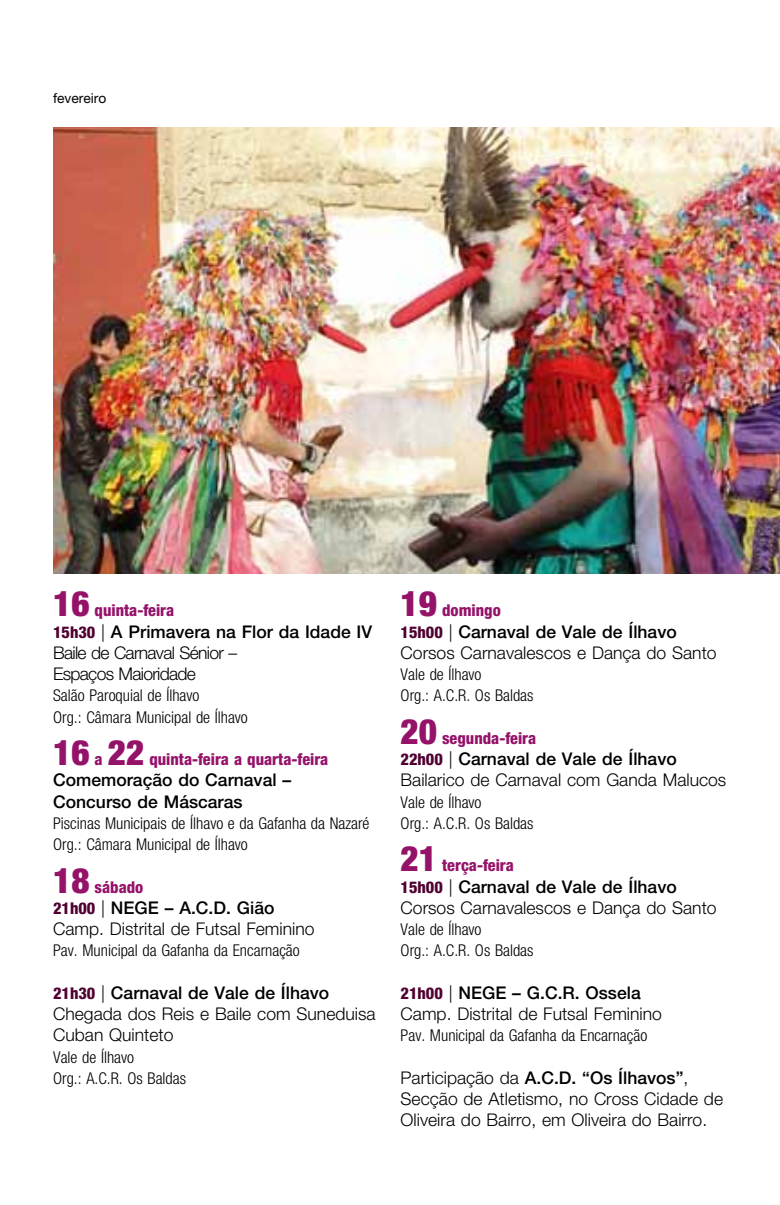
<style>
.page{position:relative;width:780px;height:1205px;background:#fff}
.page>*{position:absolute;margin:0;border:0;box-sizing:border-box;transform-origin:0 0}
.t1{font:300 17.5px/21.2px "Helvetica Neue";color:#000}
.t2{font:300 17.5px/21.2px "Helvetica Neue";letter-spacing:-.04em;color:#000}
.t3{font:500 17.5px/21.2px "Helvetica Neue";color:#000}
.t4{font:300 condensed 16.25px/21.2px "Helvetica Neue";color:#000}
.t5{font:800 condensed 16.25px "Helvetica Neue";color:#951269}
.t6{font:13.75px "Helvetica Neue";color:#000}
.s1{font-weight:900;font-size:35px}
.s2{font-weight:800;font-stretch:condensed;font-size:16.25px;color:#4f0030}
.s3{font-weight:500}
</style>
<div class="page">
<img style="left:53px;top:128px;width:727px;height:446px">
<p class="t6" style="left:53px;top:90px;width:55px">fevereiro</p>
<p class="t5" style="left:53px;top:600px;width:123px"><span class="s1">16</span> quinta-feira</p>
<p class="t2" style="left:53px;top:620px;width:320px"><span class="s2">15h30</span> | <span class="s3">A Primavera na Flor da Idade IV<br></span>Baile de Carnaval Sénior –<br>Espaços Maioridade</p>
<p class="t4" style="left:53px;top:685px;width:196px">Salão Paroquial de Ílhavo<br>Org.: Câmara Municipal de Ílhavo</p>
<p class="t5" style="left:53px;top:749px;width:277px"><span class="s1">16</span> a <span class="s1">22</span> quinta-feira a quarta-feira</p>
<p class="t3" style="left:53px;top:769px;width:239px">Comemoração do Carnaval –<br>Concurso de Máscaras</p>
<p class="t4" style="left:53px;top:812px;width:318px">Piscinas Municipais de Ílhavo e da Gafanha da Nazaré<br>Org.: Câmara Municipal de Ílhavo</p>
<p class="t5" style="left:53px;top:877px;width:92px"><span class="s1">18</span> sábado</p>
<p class="t1" style="left:53px;top:897px;width:263px"><span class="s2">21h00</span> | <span class="s3">NEGE – A.C.D. Gião<br></span>Camp. Distrital de Futsal Feminino</p>
<p class="t4" style="left:53px;top:940px;width:248px">Pav. Municipal da Gafanha da Encarnação</p>
<p class="t1" style="left:53px;top:982px;width:324px"><span class="s2">21h30</span> | <span class="s3">Carnaval de Vale de Ílhavo<br></span>Chegada dos Reis e Baile com Suneduisa<br>Cuban Quinteto</p>
<p class="t4" style="left:53px;top:1046px;width:134px">Vale de Ílhavo<br>Org.: A.C.R. Os Baldas</p>
<p class="t5" style="left:400px;top:600px;width:102px"><span class="s1">19</span> domingo</p>
<p class="t1" style="left:400px;top:620px;width:317px"><span class="s2">15h00</span> | <span class="s3">Carnaval de Vale de Ílhavo<br></span>Corsos Carnavalescos e Dança do Santo</p>
<p class="t4" style="left:400px;top:664px;width:134px">Vale de Ílhavo<br>Org.: A.C.R. Os Baldas</p>
<p class="t5" style="left:400px;top:728px;width:137px"><span class="s1">20</span> segunda-feira</p>
<p class="t1" style="left:400px;top:748px;width:327px"><span class="s2">22h00</span> | <span class="s3">Carnaval de Vale de Ílhavo<br></span>Bailarico de Carnaval com Ganda Malucos</p>
<p class="t4" style="left:400px;top:791px;width:134px">Vale de Ílhavo<br>Org.: A.C.R. Os Baldas</p>
<p class="t5" style="left:400px;top:855px;width:115px"><span class="s1">21</span> terça-feira</p>
<p class="t1" style="left:400px;top:875px;width:317px"><span class="s2">15h00</span> | <span class="s3">Carnaval de Vale de Ílhavo<br></span>Corsos Carnavalescos e Dança do Santo</p>
<p class="t4" style="left:400px;top:919px;width:134px">Vale de Ílhavo<br>Org.: A.C.R. Os Baldas</p>
<p class="t1" style="left:400px;top:982px;width:263px"><span class="s2">21h00</span> | <span class="s3">NEGE – G.C.R. Ossela<br></span>Camp. Distrital de Futsal Feminino</p>
<p class="t4" style="left:400px;top:1025px;width:248px">Pav. Municipal da Gafanha da Encarnação</p>
<p class="t1" style="left:400px;top:1067px;width:324px">Participação da <span class="s3">A.C.D. “Os Ílhavos”</span>,<br>Secção de Atletismo, no Cross Cidade de<br>Oliveira do Bairro, em Oliveira do Bairro.</p>
</div>
